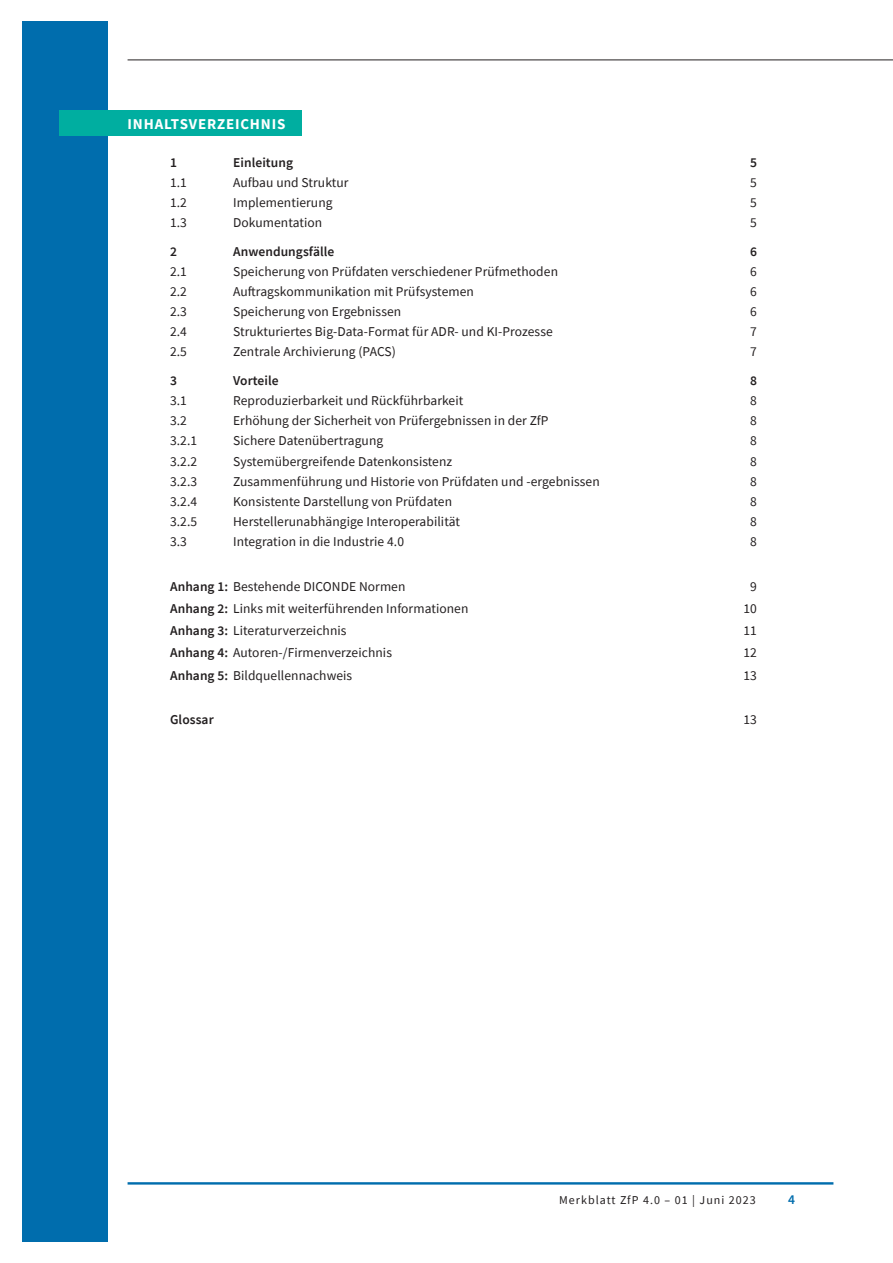
<style>
.page{position:relative;width:893px;height:1263px;background:#fff}
.page>*{position:absolute;margin:0;border:0;box-sizing:border-box;transform-origin:0 0}
.t1{font:700 15px "Source Sans Pro";letter-spacing:.055em;color:#fff}
.t2{font:13.5px "Source Sans Pro";letter-spacing:.005em;color:#231f20}
.t3{font:600 13.5px "Source Sans Pro";letter-spacing:.005em;color:#231f20}
.t4{font:600 13.5px "Source Sans Pro";color:#006dad}
.t5{font:12px "Source Sans Pro";letter-spacing:.085em;color:#231f20}
.s1{font-weight:600}
</style>
<div class="page">
<hr style="left:128px;top:1182px;width:705px;height:2px;background:#006dad">
<div style="left:22px;top:21px;width:85px;height:1221px;background:#006dad"></div>
<div style="left:60px;top:111px;width:242px;height:25px;background:#00aea0"></div>
<hr style="left:128px;top:60px;width:765px;height:1px;background:#231f20">
<p class="t1" style="left:128px;top:114px;width:159px">INHALTSVERZEICHNIS</p>
<p class="t3" style="left:170px;top:153px;width:8px">1</p>
<p class="t3" style="left:233px;top:153px;width:62px">Einleitung</p>
<p class="t3" style="left:750px;top:153px;width:8px">5</p>
<p class="t2" style="left:170px;top:174px;width:18px">1.1</p>
<p class="t2" style="left:233px;top:174px;width:117px">Aufbau und Struktur</p>
<p class="t2" style="left:750px;top:174px;width:8px">5</p>
<p class="t2" style="left:170px;top:194px;width:18px">1.2</p>
<p class="t2" style="left:233px;top:194px;width:101px">Implementierung</p>
<p class="t2" style="left:750px;top:194px;width:8px">5</p>
<p class="t2" style="left:170px;top:214px;width:18px">1.3</p>
<p class="t2" style="left:233px;top:214px;width:91px">Dokumentation</p>
<p class="t2" style="left:750px;top:214px;width:8px">5</p>
<p class="t3" style="left:170px;top:242px;width:8px">2</p>
<p class="t3" style="left:233px;top:242px;width:103px">Anwendungsfälle</p>
<p class="t3" style="left:750px;top:242px;width:8px">6</p>
<p class="t2" style="left:170px;top:263px;width:18px">2.1</p>
<p class="t2" style="left:233px;top:263px;width:326px">Speicherung von Prüfdaten verschiedener Prüfmethoden</p>
<p class="t2" style="left:750px;top:263px;width:8px">6</p>
<p class="t2" style="left:170px;top:283px;width:18px">2.2</p>
<p class="t2" style="left:233px;top:283px;width:242px">Auftragskommunikation mit Prüfsystemen</p>
<p class="t2" style="left:750px;top:283px;width:8px">6</p>
<p class="t2" style="left:170px;top:303px;width:18px">2.3</p>
<p class="t2" style="left:233px;top:303px;width:170px">Speicherung von Ergebnissen</p>
<p class="t2" style="left:750px;top:303px;width:8px">6</p>
<p class="t2" style="left:170px;top:323px;width:18px">2.4</p>
<p class="t2" style="left:233px;top:323px;width:321px">Strukturiertes Big-Data-Format für ADR- und KI-Prozesse</p>
<p class="t2" style="left:750px;top:323px;width:8px">7</p>
<p class="t2" style="left:170px;top:343px;width:18px">2.5</p>
<p class="t2" style="left:233px;top:343px;width:164px">Zentrale Archivierung (PACS)</p>
<p class="t2" style="left:750px;top:343px;width:8px">7</p>
<p class="t3" style="left:170px;top:372px;width:8px">3</p>
<p class="t3" style="left:233px;top:372px;width:47px">Vorteile</p>
<p class="t3" style="left:750px;top:372px;width:8px">8</p>
<p class="t2" style="left:170px;top:392px;width:18px">3.1</p>
<p class="t2" style="left:233px;top:392px;width:232px">Reproduzierbarkeit und Rückführbarkeit</p>
<p class="t2" style="left:750px;top:392px;width:8px">8</p>
<p class="t2" style="left:170px;top:412px;width:18px">3.2</p>
<p class="t2" style="left:233px;top:412px;width:317px">Erhöhung der Sicherheit von Prüfergebnissen in der ZfP</p>
<p class="t2" style="left:750px;top:412px;width:8px">8</p>
<p class="t2" style="left:170px;top:432px;width:29px">3.2.1</p>
<p class="t2" style="left:233px;top:432px;width:152px">Sichere Datenübertragung</p>
<p class="t2" style="left:750px;top:432px;width:8px">8</p>
<p class="t2" style="left:170px;top:452px;width:29px">3.2.2</p>
<p class="t2" style="left:233px;top:452px;width:221px">Systemübergreifende Datenkonsistenz</p>
<p class="t2" style="left:750px;top:452px;width:8px">8</p>
<p class="t2" style="left:170px;top:473px;width:29px">3.2.3</p>
<p class="t2" style="left:233px;top:473px;width:368px">Zusammenführung und Historie von Prüfdaten und -ergebnissen</p>
<p class="t2" style="left:750px;top:473px;width:8px">8</p>
<p class="t2" style="left:170px;top:493px;width:29px">3.2.4</p>
<p class="t2" style="left:233px;top:493px;width:220px">Konsistente Darstellung von Prüfdaten</p>
<p class="t2" style="left:750px;top:493px;width:8px">8</p>
<p class="t2" style="left:170px;top:513px;width:29px">3.2.5</p>
<p class="t2" style="left:233px;top:513px;width:228px">Herstellerunabhängige Interoperabilität</p>
<p class="t2" style="left:750px;top:513px;width:8px">8</p>
<p class="t2" style="left:170px;top:533px;width:18px">3.3</p>
<p class="t2" style="left:233px;top:533px;width:172px">Integration in die Industrie 4.0</p>
<p class="t2" style="left:750px;top:533px;width:8px">8</p>
<p class="t2" style="left:170px;top:578px;width:237px"><span class="s1">Anhang 1:</span> Bestehende DICONDE Normen</p>
<p class="t2" style="left:750px;top:578px;width:8px">9</p>
<p class="t2" style="left:170px;top:600px;width:300px"><span class="s1">Anhang 2:</span> Links mit weiterführenden Informationen</p>
<p class="t2" style="left:743px;top:600px;width:15px">10</p>
<p class="t2" style="left:170px;top:622px;width:178px"><span class="s1">Anhang 3:</span> Literaturverzeichnis</p>
<p class="t2" style="left:743px;top:622px;width:15px">11</p>
<p class="t2" style="left:170px;top:644px;width:223px"><span class="s1">Anhang 4:</span> Autoren-/Firmenverzeichnis</p>
<p class="t2" style="left:743px;top:644px;width:15px">12</p>
<p class="t2" style="left:170px;top:666px;width:184px"><span class="s1">Anhang 5:</span> Bildquellennachweis</p>
<p class="t2" style="left:743px;top:666px;width:15px">13</p>
<p class="t3" style="left:170px;top:711px;width:45px">Glossar</p>
<p class="t2" style="left:743px;top:711px;width:15px">13</p>
<p class="t5" style="left:559px;top:1192px;width:198px">Merkblatt ZfP 4.0 – 01 | Juni 2023</p>
<p class="t4" style="left:788px;top:1191px;width:8px">4</p>
</div>
